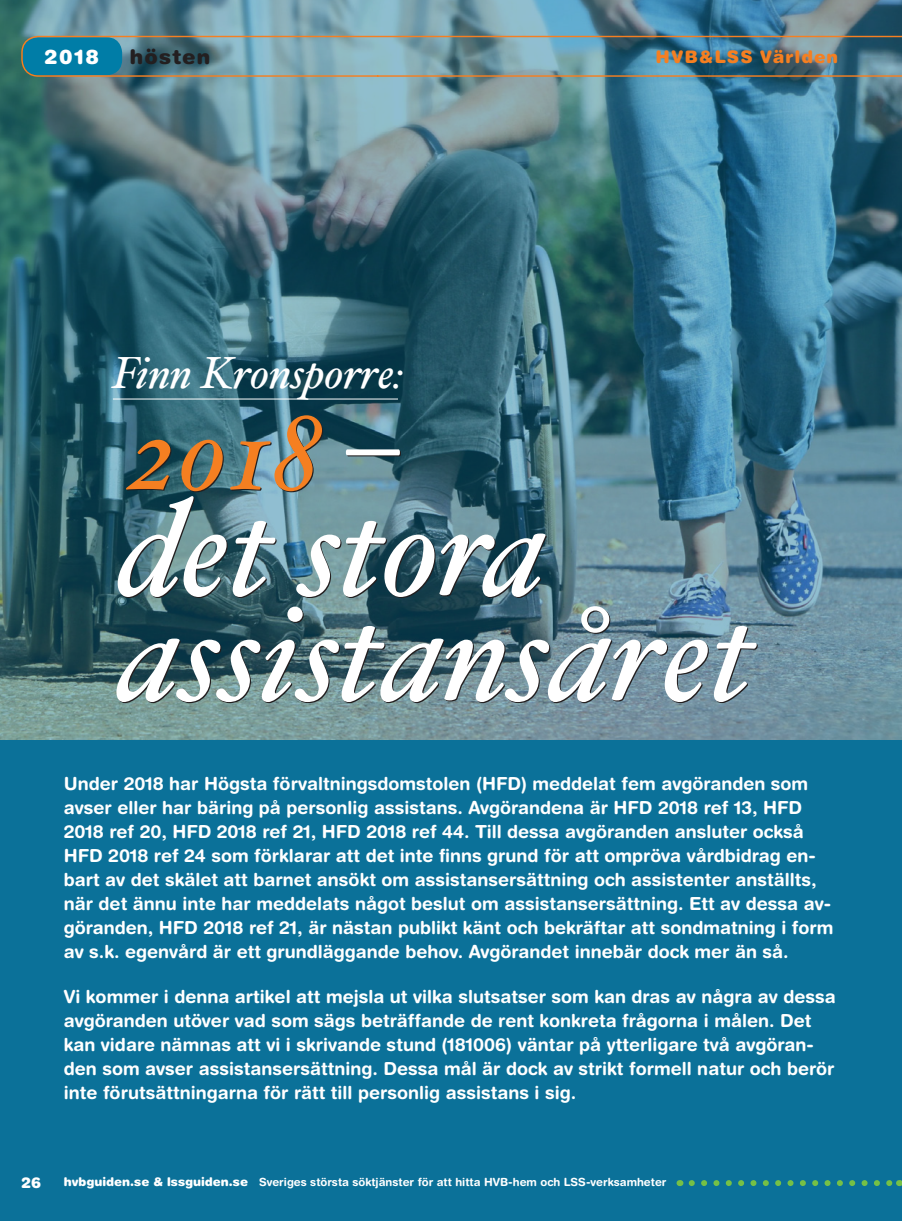
<style>
.page{position:relative;width:902px;height:1221px;background:#fff}
.page>*{position:absolute;margin:0;border:0;box-sizing:border-box;transform-origin:0 0}
.HVB_-_Rub_stor{font:italic 135px "Hoefler Text";color:#fff}
.HVB_-_Rub_stor-2{font:italic 108px "Hoefler Text";color:#f57f21}
.HVB_-_rub_liten{font:italic 45px "Hoefler Text";color:#fff}
.Byline_ny_2{font:900 20.25px "Helvetica Rounded LT Std";letter-spacing:.06em;color:#231f20}
.Byline_ny_2-2{font:900 20.25px "Helvetica Rounded LT Std";color:#fff}
.HVB_-_ingress_blå_pr{font:700 18px/24px "Helvetica Rounded LT Std";color:#fff}
.Byline_ny_2-3{font:900 17.4px "Helvetica Rounded LT Std";letter-spacing:.06em;color:#f57f21}
.t1{font:900 15px "Helvetica Rounded LT Std";color:#fff}
.Innehåll_-_red_rutan{font:700 11.25px "Helvetica Rounded LT Std";color:#fff}
.s1{color:#fff}
.s2{font-weight:900;font-size:12px}
</style>
<div class="page">
<div style="left:0;top:0;width:901px;height:1220px;background:#0b7199"></div>
<img style="left:0;top:0;width:901px;height:739px">
<svg style="left:691px;top:1180px;width:201px;height:5px"></svg>
<svg style="left:898px;top:1179px;width:4px;height:6px"></svg>
<svg style="left:21px;top:36px;width:880px;height:41px;background:#5f8994"></svg>
<hr style="left:113px;top:399px;width:285px;height:1px;background:#fff">
<p class="Byline_ny_2-2" style="left:44px;top:43px;width:56px">2018</p>
<p class="Byline_ny_2" style="left:130px;top:43px;width:82px">hösten</p>
<p class="Byline_ny_2-3" style="left:655px;top:45px;width:184px">HVB&amp;LSS Världen</p>
<p class="HVB_-_rub_liten" style="left:113px;top:346px;width:293px">Finn Kronsporre:</p>
<p class="HVB_-_Rub_stor-2" style="left:129px;top:388px;width:268px">2018 <span class="s1">–</span></p>
<p class="HVB_-_Rub_stor" style="left:118px;top:468px;width:430px">det stora</p>
<p class="HVB_-_Rub_stor" style="left:118px;top:573px;width:637px">assistansåret</p>
<p class="HVB_-_ingress_blå_pr" style="left:64px;top:771px;width:771px">Under 2018 har Högsta förvaltningsdomstolen (HFD) meddelat fem avgöranden som avser eller har bäring på personlig assistans. Avgörandena är HFD 2018 ref 13, HFD 2018 ref 20, HFD 2018 ref 21, HFD 2018 ref 44. Till dessa avgöranden ansluter också HFD 2018 ref 24 som förklarar att det inte finns grund för att ompröva vårdbidrag en&shy;bart av det skälet att barnet ansökt om assistansersättning och assistenter anställts, när det ännu inte har meddelats något beslut om assistansersättning. Ett av dessa av&shy;göranden, HFD 2018 ref 21, är nästan publikt känt och bekräftar att sondmatning i form av s.k. egenvård är ett grundläggande behov. Avgörandet innebär dock mer än så.</p>
<p class="HVB_-_ingress_blå_pr" style="left:64px;top:984px;width:773px">Vi kommer i denna artikel att mejsla ut vilka slutsatser som kan dras av några av dessa avgöranden utöver vad som sägs beträffande de rent konkreta frågorna i målen. Det kan vidare nämnas att vi i skrivande stund (181006) väntar på ytterligare två avgöran&shy;den som avser assistansersättning. Dessa mål är dock av strikt formell natur och berör inte förutsättningarna för rätt till personlig assistans i sig.</p>
<p class="t1" style="left:21px;top:1172px;width:22px">26</p>
<p class="Innehåll_-_red_rutan" style="left:64px;top:1174px;width:604px"><span class="s2">hvbguiden.se &amp; lssguiden.se</span> Sveriges största söktjänster för att hitta HVB-hem och LSS-verksamheter</p>
</div>
